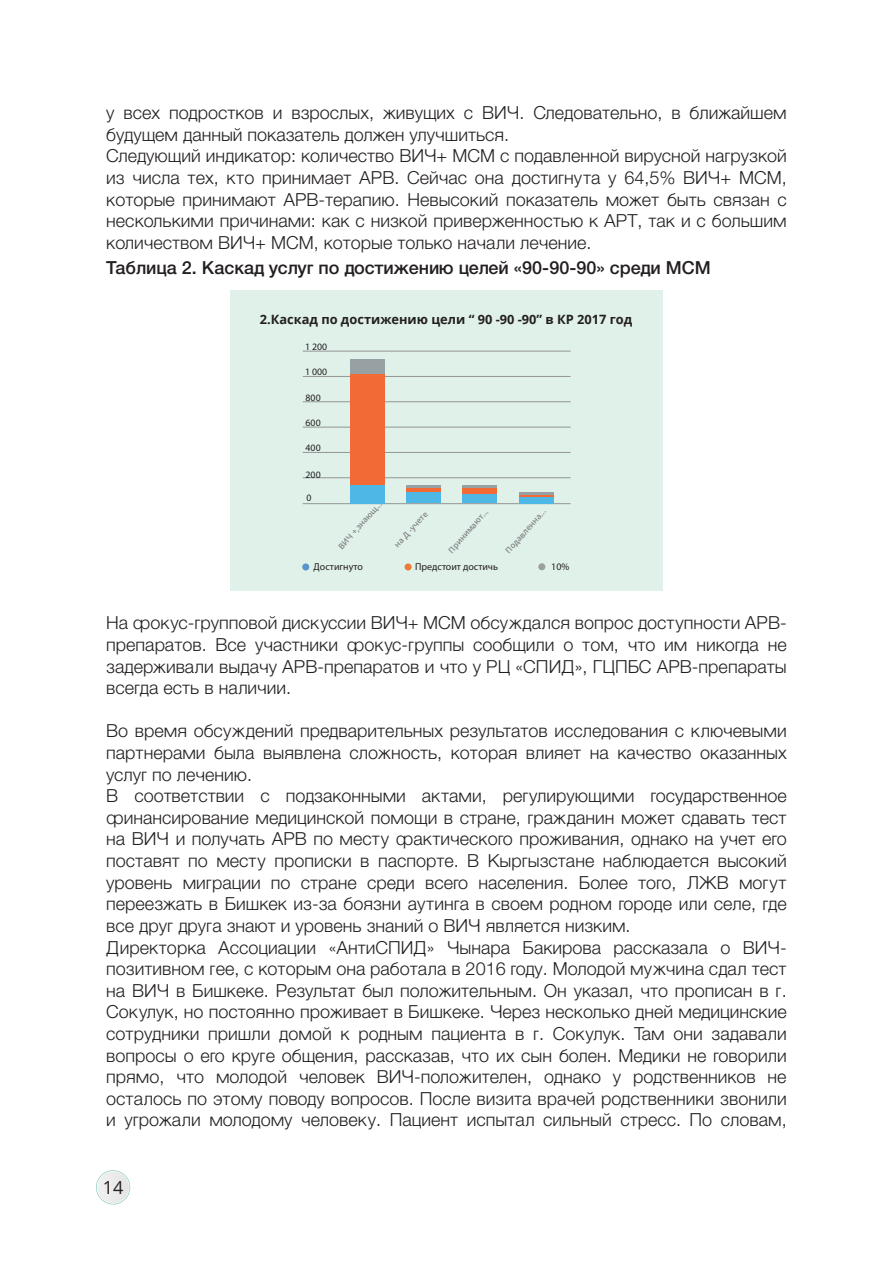
<style>
.page{position:relative;width:893px;height:1263px;background:#fff}
.page>*{position:absolute;margin:0;border:0;box-sizing:border-box;transform-origin:0 0}
.t1{font:300 18px/21.6px "ES Helvetica";color:#231f20}
.t2{font:500 18px "ES Helvetica";color:#231f20}
.t3{font:18px "Open Sans";color:#231f20}
.t4{font:700 12.75px "Open Sans";color:#231f20}
.t5{font:10.05px "Myriad Pro";color:#231f20}
.t6{font:9.75px "Myriad Pro";color:#231f20}
.t7{font:600 7.95px "Open Sans";color:#808285}
</style>
<div class="page">
<svg style="left:96px;top:1170px;width:34px;height:34px"></svg>
<div style="left:97px;top:1171px;width:32px;height:32px;background:#ebebec;border-radius:16px"></div>
<div style="left:230px;top:291px;width:433px;height:300px;background:#e0f1e9"></div>
<hr style="left:303px;top:477px;width:268px;height:1px;background:#939598">
<hr style="left:303px;top:503px;width:268px;height:1px;background:#939598">
<hr style="left:303px;top:452px;width:268px;height:1px;background:#939598">
<hr style="left:303px;top:427px;width:268px;height:1px;background:#939598">
<hr style="left:303px;top:401px;width:268px;height:1px;background:#939598">
<hr style="left:303px;top:376px;width:268px;height:1px;background:#939598">
<hr style="left:303px;top:351px;width:268px;height:1px;background:#939598">
<div style="left:407px;top:492px;width:34px;height:11px;background:#4eb7e6"></div>
<hr style="left:407px;top:488px;width:34px;height:4px;background:#f26b37">
<hr style="left:407px;top:485px;width:34px;height:3px;background:#97a0a3">
<div style="left:463px;top:494px;width:34px;height:9px;background:#4eb7e6"></div>
<div style="left:463px;top:488px;width:34px;height:6px;background:#f26b37"></div>
<hr style="left:463px;top:485px;width:34px;height:3px;background:#97a0a3">
<div style="left:520px;top:497px;width:34px;height:7px;background:#4eb7e6"></div>
<hr style="left:520px;top:494px;width:34px;height:3px;background:#f26b37">
<hr style="left:520px;top:492px;width:34px;height:2px;background:#97a0a3">
<div style="left:350px;top:373px;width:35px;height:112px;background:#f26b37"></div>
<div style="left:350px;top:485px;width:35px;height:18px;background:#4eb7e6"></div>
<div style="left:350px;top:359px;width:35px;height:14px;background:#97a0a3"></div>
<div style="left:404px;top:563px;width:8px;height:8px;background:#ec7b37;border-radius:50%"></div>
<div style="left:538px;top:563px;width:7px;height:7px;background:#9b9fa0;border-radius:50%"></div>
<div style="left:302px;top:563px;width:7px;height:8px;background:#5995cb;border-radius:50%"></div>
<p class="t1" style="left:106px;top:102px;width:682px">у всех подростков и взрослых, живущих с ВИЧ. Следовательно, в ближайшем будущем данный показатель должен улучшиться.<br>Следующий индикатор: количество ВИЧ+ МСМ с подавленной вирусной нагрузкой из числа тех, кто принимает АРВ. Сейчас она достигнута у 64,5% ВИЧ+ МСМ, которые принимают АРВ-терапию. Невысокий показатель может быть связан с несколькими причинами: как с низкой приверженностью к АРТ, так и с большим количеством ВИЧ+ МСМ, которые только начали лечение.</p>
<p class="t2" style="left:106px;top:257px;width:606px">Таблица 2. Каскад услуг по достижению целей «90-90-90» среди МСМ</p>
<p class="t4" style="left:260px;top:311px;width:374px">2.Каскад по достижению цели “ 90 -90 -90” в КР 2017 год</p>
<p class="t6" style="left:305px;top:340px;width:24px">1 200</p>
<p class="t6" style="left:305px;top:366px;width:24px">1 000</p>
<p class="t6" style="left:306px;top:391px;width:17px">800</p>
<p class="t6" style="left:306px;top:417px;width:17px">600</p>
<p class="t6" style="left:306px;top:442px;width:17px">400</p>
<p class="t6" style="left:306px;top:469px;width:17px">200</p>
<p class="t6" style="left:306px;top:492px;width:7px">0</p>
<p class="t7" style="left:336px;top:544px;width:62px;rotate:-48deg">ВИЧ +,знающ...</p>
<p class="t7" style="left:392px;top:542px;width:46px;rotate:-47deg">на Д -учете</p>
<p class="t7" style="left:446px;top:548px;width:57px;rotate:-49deg">Принимают...</p>
<p class="t7" style="left:503px;top:548px;width:58px;rotate:-48deg">Подавленна...</p>
<p class="t5" style="left:314px;top:560px;width:51px">Достигнуто</p>
<p class="t5" style="left:415px;top:560px;width:84px">Предстоит достичь</p>
<p class="t5" style="left:551px;top:560px;width:20px">10%</p>
<p class="t1" style="left:106px;top:612px;width:682px;text-align:justify">На фокус-групповой дискуссии ВИЧ+ МСМ обсуждался вопрос доступности АРВ&shy;препаратов. Все участники фокус-группы сообщили о том, что им никогда не задерживали выдачу АРВ-препаратов и что у РЦ «СПИД», ГЦПБС АРВ-препараты всегда есть в наличии.</p>
<p class="t1" style="left:106px;top:720px;width:682px">Во время обсуждений предварительных результатов исследования с ключевыми партнерами была выявлена сложность, которая влияет на качество оказанных услуг по лечению.<br>В соответствии с подзаконными актами, регулирующими государственное финансирование медицинской помощи в стране, гражданин может сдавать тест на ВИЧ и получать АРВ по месту фактического проживания, однако на учет его поставят по месту прописки в паспорте. В Кыргызстане наблюдается высокий уровень миграции по стране среди всего населения. Более того, ЛЖВ могут переезжать в Бишкек из-за боязни аутинга в своем родном городе или селе, где все друг друга знают и уровень знаний о ВИЧ является низким.<br>Директорка Ассоциации «АнтиСПИД» Чынара Бакирова рассказала о ВИЧ&shy;позитивном гее, с которым она работала в 2016 году. Молодой мужчина сдал тест на ВИЧ в Бишкеке. Результат был положительным. Он указал, что прописан в г.<br>Сокулук, но постоянно проживает в Бишкеке. Через несколько дней медицинские сотрудники пришли домой к родным пациента в г. Сокулук. Там они задавали вопросы о его круге общения, рассказав, что их сын болен. Медики не говорили прямо, что молодой человек ВИЧ-положителен, однако у родственников не осталось по этому поводу вопросов. После визита врачей родственники звонили и угрожали молодому человеку. Пациент испытал сильный стресс. По словам,</p>
<p class="t3" style="left:103px;top:1175px;width:22px">14</p>
</div>
